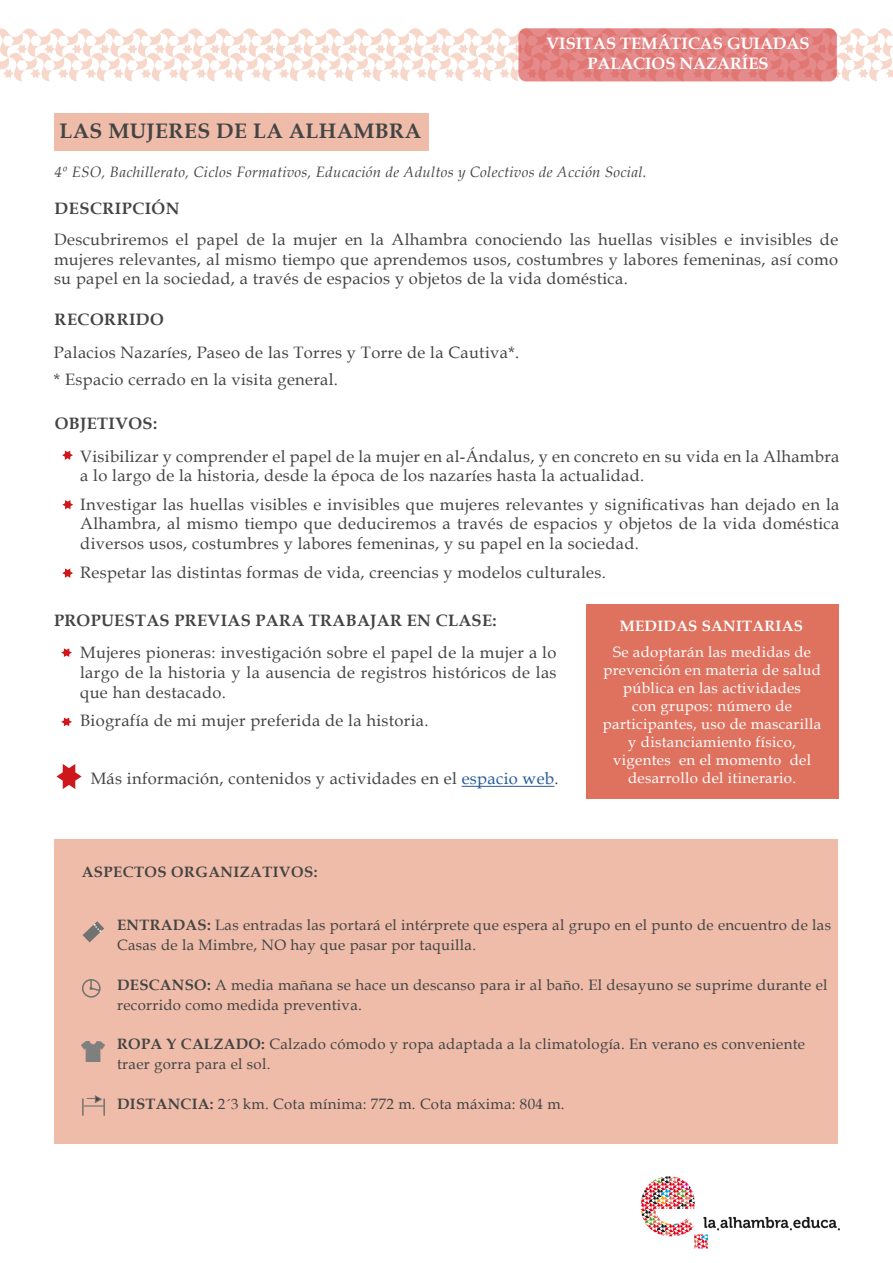
<style>
.page{position:relative;width:893px;height:1263px;background:#fff}
.page>*{position:absolute;margin:0;border:0;box-sizing:border-box;transform-origin:0 0}
.t1{font:700 21px "Book Antiqua";letter-spacing:.02em;color:#434444}
.t2{font:16.5px/19.8px "Book Antiqua";letter-spacing:.02em;color:#434444;text-align:justify}
.t3{font:700 16.5px "Book Antiqua";letter-spacing:.02em;color:#434444}
.t4{font:700 16.5px/19.8px "Book Antiqua";color:#fff;text-align:center}
.t5{font:15px/19.8px "Book Antiqua";letter-spacing:.02em;color:#434444}
.t6{font:15px/18px "Book Antiqua";letter-spacing:.02em;color:#fff;text-align:center}
.t7{font:italic 15px "Book Antiqua";letter-spacing:.02em;color:#434444}
.t8{font:700 15px "Book Antiqua";letter-spacing:.03em;color:#434444}
.t9{font:700 15px "Book Antiqua";letter-spacing:.02em;color:#fff}
.s1{color:#275b9b}
.s2{font-weight:700}
</style>
<div class="page">
<svg style="left:0;top:28px;width:893px;height:53px"></svg>
<svg style="left:518px;top:28px;width:319px;height:53px;background:#e48382"></svg>
<img style="left:640px;top:1176px;width:200px;height:73px">
<div style="left:54px;top:113px;width:375px;height:38px;background:#efbcaa"></div>
<svg style="left:61px;top:648px;width:11px;height:9px"></svg>
<svg style="left:62px;top:451px;width:11px;height:9px"></svg>
<svg style="left:62px;top:500px;width:11px;height:9px"></svg>
<svg style="left:61px;top:717px;width:11px;height:9px"></svg>
<svg style="left:62px;top:568px;width:11px;height:10px"></svg>
<hr style="left:462px;top:786px;width:92px;height:1px;background:#275b9b">
<svg style="left:56px;top:764px;width:26px;height:25px"></svg>
<div style="left:587px;top:605px;width:252px;height:194px;background:#df725f"></div>
<div style="left:54px;top:839px;width:783px;height:304px;background:#efbcaa"></div>
<div style="left:82px;top:979px;width:19px;height:19px;border:2px solid #727271;border-radius:50%"></div>
<svg style="left:89px;top:980px;width:12px;height:12px"></svg>
<svg style="left:83px;top:921px;width:21px;height:21px"></svg>
<svg style="left:82px;top:1094px;width:23px;height:22px"></svg>
<img style="left:81px;top:1041px;width:24px;height:21px">
<p class="t1" style="left:60px;top:117px;width:363px">LAS MUJERES DE LA ALHAMBRA</p>
<p class="t4" style="left:546px;top:34px;width:265px">VISITAS TEMÁTICAS GUIADAS<br>PALACIOS NAZARÍES</p>
<p class="t7" style="left:55px;top:161px;width:593px">4º ESO, Bachillerato, Ciclos Formativos, Educación de Adultos y Colectivos de Acción Social.</p>
<p class="t3" style="left:55px;top:197px;width:127px">DESCRIPCIÓN</p>
<p class="t2" style="left:54px;top:229px;width:786px">Descubriremos el papel de la mujer en la Alhambra conociendo las huellas visibles e invisibles de mujeres relevantes, al mismo tiempo que aprendemos usos, costumbres y labores femeninas, así como su papel en la sociedad, a través de espacios y objetos de la vida doméstica.</p>
<p class="t3" style="left:55px;top:308px;width:111px">RECORRIDO</p>
<p class="t2" style="left:54px;top:339px;width:467px;line-height:27px">Palacios Nazaríes, Paseo de las Torres y Torre de la Cautiva*. * Espacio cerrado en la visita general.</p>
<p class="t3" style="left:55px;top:412px;width:104px">OBJETIVOS:</p>
<p class="t2" style="left:80px;top:446px;width:761px">Visibilizar y comprender el papel de la mujer en al-Ándalus, y en concreto en su vida en la Alhambra a lo largo de la historia, desde la época de los nazaríes hasta la actualidad.</p>
<p class="t2" style="left:80px;top:494px;width:761px">Investigar las huellas visibles e invisibles que mujeres relevantes y significativas han dejado en la Alhambra, al mismo tiempo que deduciremos a través de espacios y objetos de la vida doméstica diversos usos, costumbres y labores femeninas, y su papel en la sociedad.</p>
<p class="t2" style="left:80px;top:562px;width:527px">Respetar las distintas formas de vida, creencias y modelos culturales.</p>
<p class="t3" style="left:54px;top:609px;width:444px">PROPUESTAS PREVIAS PARA TRABAJAR EN CLASE:</p>
<p class="t2" style="left:80px;top:642px;width:478px">Mujeres pioneras: investigación sobre el papel de la mujer a lo largo de la historia y la ausencia de registros históricos de las que han destacado.</p>
<p class="t2" style="left:80px;top:710px;width:350px">Biografía de mi mujer preferida de la historia.</p>
<p class="t2" style="left:91px;top:768px;width:469px">Más información, contenidos y actividades en el <span class="s1">espacio web</span>.</p>
<p class="t8" style="left:82px;top:861px;width:237px">ASPECTOS ORGANIZATIVOS:</p>
<p class="t9" style="left:620px;top:615px;width:185px">MEDIDAS SANITARIAS</p>
<p class="t6" style="left:603px;top:643px;width:220px">Se adoptarán las medidas de prevención en materia de salud pública en las actividades<br>con grupos: número de participantes, uso de mascarilla y distanciamiento físico, vigentes en el momento del desarrollo del itinerario.</p>
<p class="t5" style="left:117px;top:915px;width:715px"><span class="s2">ENTRADAS:</span> Las entradas las portará el intérprete que espera al grupo en el punto de encuentro de las<br>Casas de la Mimbre, NO hay que pasar por taquilla.</p>
<p class="t5" style="left:117px;top:974px;width:712px"><span class="s2">DESCANSO:</span> A media mañana se hace un descanso para ir al baño. El desayuno se suprime durante el recorrido como medida preventiva.</p>
<p class="t5" style="left:117px;top:1034px;width:689px"><span class="s2">ROPA Y CALZADO:</span> Calzado cómodo y ropa adaptada a la climatología. En verano es conveniente traer gorra para el sol.</p>
<p class="t5" style="left:117px;top:1093px;width:449px"><span class="s2">DISTANCIA:</span> 2´3 km. Cota mínima: 772 m. Cota máxima: 804 m.</p>
</div>
